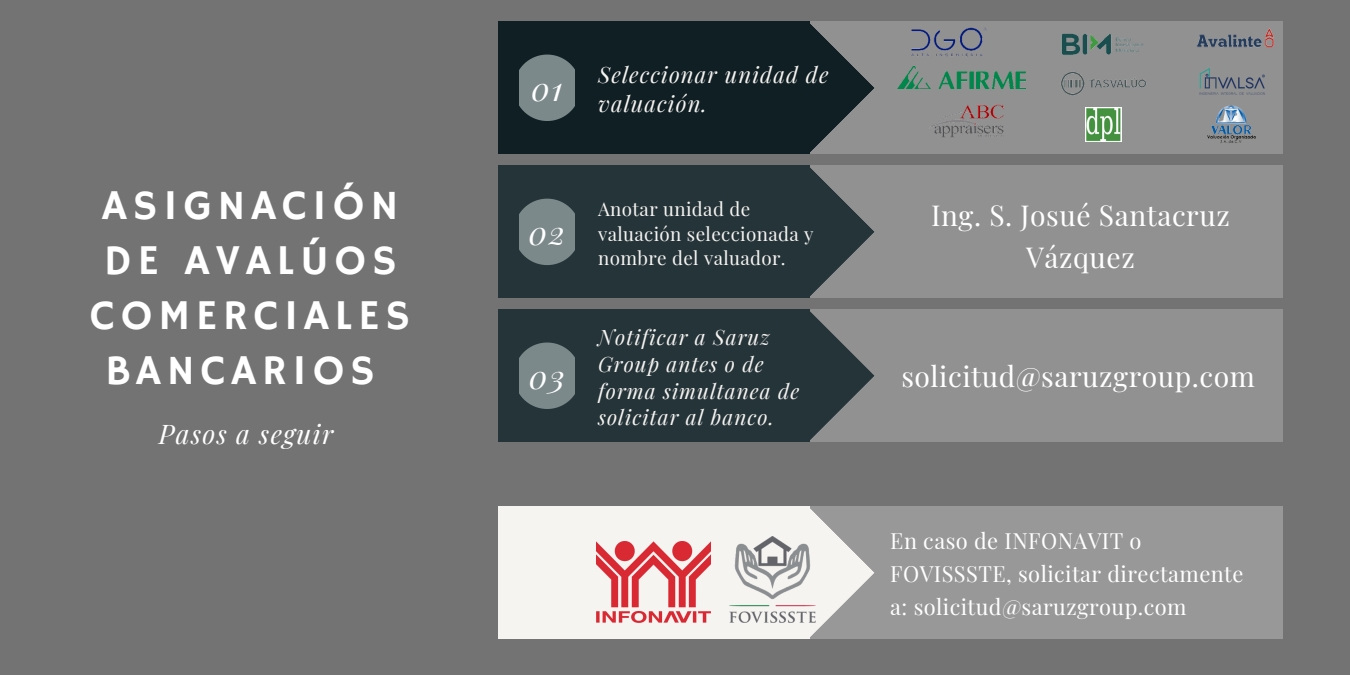
<style>
.page{position:relative;width:1350px;height:675px;background:#737373}
.page>*{position:absolute;margin:0;border:0;box-sizing:border-box;transform-origin:0 0}
.t1{font:42.3px/55.1px "Hammersmith One";letter-spacing:.14em;color:#fff;text-align:center}
.t2{font:italic 32.55px "Playfair Display";color:#fff}
.t3{font:28.28px/42.2px "Playfair Display";letter-spacing:.02em;color:#fff;text-align:center}
.t4{font:italic 26.47px "Playfair Display";letter-spacing:.05em;color:#fff}
.t5{font:italic 22.12px/28.1px "Playfair Display";letter-spacing:.05em;color:#f6f4f1}
.t6{font:21.83px/32.6px "Playfair Display";letter-spacing:.02em;color:#fff}
.t7{font:italic 20.85px/26.6px "Playfair Display";letter-spacing:.05em;color:#f6f4f1}
.t8{font:18.83px/24.1px "Playfair Display";letter-spacing:.02em;color:#f6f4f1}
</style>
<div class="page">
<div style="left:498px;top:22px;width:785px;height:132px;background:#919191"></div>
<svg style="left:809px;top:22px;width:65px;height:132px"></svg>
<div style="left:498px;top:22px;width:311px;height:132px;background:#101f24"></div>
<svg style="left:519px;top:55px;width:56px;height:66px"></svg>
<div style="left:498px;top:166px;width:785px;height:132px;background:#919191"></div>
<div style="left:498px;top:166px;width:311px;height:132px;background:#253439"></div>
<svg style="left:809px;top:166px;width:66px;height:132px"></svg>
<svg style="left:519px;top:199px;width:56px;height:66px"></svg>
<div style="left:498px;top:310px;width:785px;height:132px;background:#919191"></div>
<div style="left:498px;top:310px;width:311px;height:132px;background:#253439"></div>
<svg style="left:809px;top:310px;width:66px;height:132px"></svg>
<svg style="left:519px;top:343px;width:56px;height:66px"></svg>
<div style="left:498px;top:507px;width:785px;height:132px;background:#999898"></div>
<div style="left:498px;top:507px;width:311px;height:132px;background:#f6f4f1"></div>
<svg style="left:809px;top:507px;width:66px;height:132px"></svg>
<img style="left:596px;top:541px;width:115px;height:81px">
<img style="left:730px;top:536px;width:85px;height:86px">
<img style="left:1208px;top:106px;width:48px;height:37px">
<img style="left:1061px;top:72px;width:86px;height:24px">
<img style="left:930px;top:104px;width:74px;height:34px">
<img style="left:1199px;top:68px;width:66px;height:27px">
<img style="left:1197px;top:28px;width:77px;height:20px">
<img style="left:898px;top:67px;width:127px;height:22px">
<img style="left:1061px;top:33px;width:83px;height:22px">
<img style="left:1085px;top:107px;width:36px;height:35px">
<img style="left:911px;top:27px;width:76px;height:30px">
<p class="t1" style="left:90px;top:180px;width:322px">ASIGNACIÓN<br>DE AVALÚOS<br>COMERCIALES<br>BANCARIOS</p>
<p class="t4" style="left:159px;top:416px;width:176px">Pasos a seguir</p>
<p class="t2" style="left:532px;top:65px;width:33px">01</p>
<p class="t5" style="left:598px;top:60px;width:232px">Seleccionar unidad de valuación.</p>
<p class="t2" style="left:529px;top:209px;width:38px">02</p>
<p class="t2" style="left:529px;top:353px;width:37px">03</p>
<p class="t8" style="left:598px;top:197px;width:217px">Anotar unidad de valuación seleccionada y nombre del valuador.</p>
<p class="t3" style="left:931px;top:193px;width:300px">Ing. S. Josué Santacruz<br>Vázquez</p>
<p class="t7" style="left:598px;top:323px;width:203px">Notificar a Saruz<br>Group antes o de forma simultanea de solicitar al banco.</p>
<p class="t3" style="left:901px;top:354px;width:355px">solicitud@saruzgroup.com</p>
<p class="t6" style="left:890px;top:524px;width:355px">En caso de INFONAVIT o<br>FOVISSSTE, solicitar directamente a: solicitud@saruzgroup.com</p>
</div>
